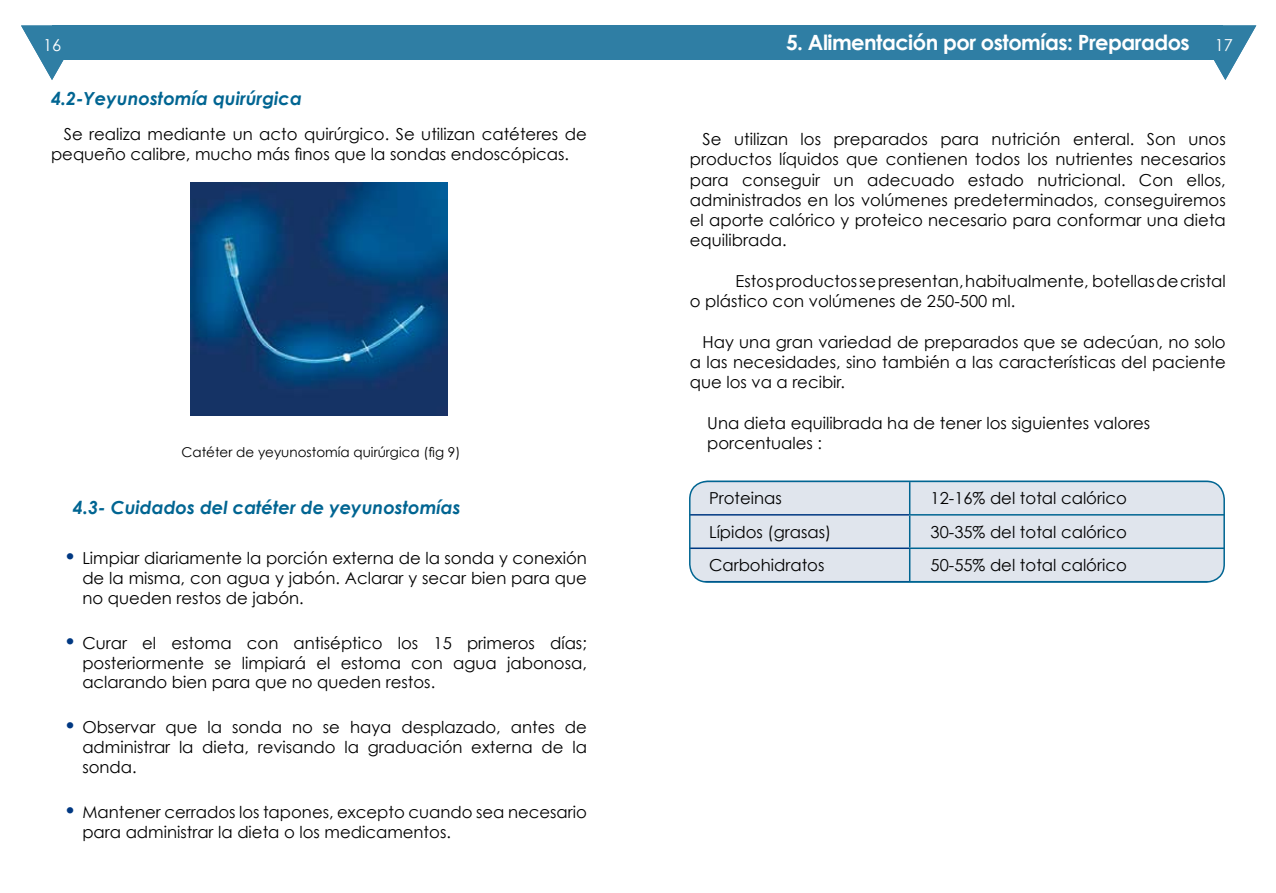
<style>
.page{position:relative;width:1276px;height:893px;background:#fff}
.page>*{position:absolute;margin:0;border:0;box-sizing:border-box;transform-origin:0 0}
.t1{font:700 21px "Century Gothic";letter-spacing:-.025em;color:#fff}
.t2{font:italic 700 18px "Century Gothic";color:#006592}
.t3{font:16.5px/20.2px "Century Gothic";color:#000;text-align:justify}
.t4{font:16.5px "Century Gothic";color:#fff}
.t5{font:13.5px "Century Gothic";color:#000}
.s1{font-size:21px;color:#003882}
.s2{font-weight:400;font-size:16.5px}
</style>
<div class="page">
<img style="left:190px;top:183px;width:258px;height:233px">
<div style="left:52px;top:26px;width:599px;height:34px;background:#2f7ea4"></div>
<svg style="left:21px;top:26px;width:43px;height:54px"></svg>
<div style="left:638px;top:26px;width:584px;height:34px;background:#2f7ea4"></div>
<svg style="left:1194px;top:25px;width:62px;height:55px"></svg>
<div style="left:690px;top:483px;width:534px;height:98px;background:#e0e5ed"></div>
<hr style="left:690px;top:481px;width:219px;height:1px;background:#003882">
<hr style="left:690px;top:514px;width:219px;height:2px;background:#003882">
<hr style="left:690px;top:547px;width:219px;height:2px;background:#003882">
<hr style="left:690px;top:581px;width:219px;height:1px;background:#003882">
<hr style="left:909px;top:481px;width:315px;height:1px;background:#006592">
<hr style="left:909px;top:482px;width:1px;height:32px;background:#006592">
<hr style="left:1224px;top:482px;width:1px;height:32px;background:#006592">
<hr style="left:909px;top:514px;width:315px;height:2px;background:#006592">
<hr style="left:909px;top:516px;width:1px;height:31px;background:#006592">
<hr style="left:909px;top:547px;width:315px;height:2px;background:#006592">
<hr style="left:909px;top:549px;width:1px;height:32px;background:#006592">
<hr style="left:1224px;top:549px;width:1px;height:32px;background:#006592">
<hr style="left:909px;top:581px;width:315px;height:1px;background:#006592">
<div style="left:689px;top:480px;width:536px;height:103px;border:2px solid #006592;border-radius:18px"></div>
<p class="t4" style="left:43px;top:35px;width:20px">16</p>
<p class="t2" style="left:51px;top:87px;width:252px">4.2-Yeyunostomía quirúrgica</p>
<p class="t3" style="left:51px;top:124px;width:537px;line-height:19.8px;text-indent:13px">Se realiza mediante un acto quirúrgico. Se utilizan catéteres de pequeño calibre, mucho más finos que la sondas endoscópicas.</p>
<p class="t5" style="left:181px;top:444px;width:280px">Catéter de yeyunostomía quirúrgica (fig 9)</p>
<p class="t2" style="left:73px;top:496px;width:389px">4.3- Cuidados del catéter de yeyunostomías</p>
<p class="t3" style="left:82px;top:548px;width:506px;line-height:19.8px;text-indent:-19px"><span class="s1">•</span> Limpiar diariamente la porción externa de la sonda y conexión de la misma, con agua y jabón. Aclarar y secar bien para que no queden restos de jabón.</p>
<p class="t3" style="left:82px;top:633px;width:506px;line-height:19.8px;text-indent:-19px"><span class="s1">•</span> Curar el estoma con antiséptico los 15 primeros días; posteriormente se limpiará el estoma con agua jabonosa, aclarando bien para que no queden restos.</p>
<p class="t3" style="left:82px;top:717px;width:506px;line-height:19.8px;text-indent:-19px"><span class="s1">•</span> Observar que la sonda no se haya desplazado, antes de administrar la dieta, revisando la graduación externa de la sonda.</p>
<p class="t3" style="left:82px;top:802px;width:506px;line-height:19.8px;text-indent:-19px"><span class="s1">•</span> Mantener cerrados los tapones, excepto cuando sea necesario para administrar la dieta o los medicamentos.</p>
<p class="t1" style="left:786px;top:29px;width:448px">5. Alimentación por ostomías: Preparados <span class="s2">17</span></p>
<p class="t1" style="left:789px;top:29px;width:402px">¿Qué son las ostomías de liment ción?</p>
<p class="t3" style="left:690px;top:129px;width:537px;text-indent:13px">Se utilizan los preparados para nutrición enteral. Son unos productos líquidos que contienen todos los nutrientes necesarios para conseguir un adecuado estado nutricional. Con ellos, administrados en los volúmenes predeterminados, conseguiremos el aporte calórico y proteico necesario para conformar una dieta equilibrada.</p>
<p class="t3" style="left:690px;top:270px;width:537px;text-indent:46px">Estos productos se presentan, habitualmente, botellas de cristal o plástico con volúmenes de 250-500 ml.</p>
<p class="t3" style="left:690px;top:331px;width:537px;text-indent:13px">Hay una gran variedad de preparados que se adecúan, no solo a las necesidades, sino también a las características del paciente que los va a recibir.</p>
<p class="t3" style="left:707px;top:412px;width:444px">Una dieta equilibrada ha de tener los siguientes valores porcentuales :</p>
<p class="t3" style="left:709px;top:488px;width:74px">Proteinas</p>
<p class="t3" style="left:930px;top:488px;width:198px">12-16% del total calórico</p>
<p class="t3" style="left:709px;top:521px;width:124px">Lípidos (grasas)</p>
<p class="t3" style="left:930px;top:521px;width:198px">30-35% del total calórico</p>
<p class="t3" style="left:709px;top:555px;width:117px">Carbohidratos</p>
<p class="t3" style="left:930px;top:555px;width:198px">50-55% del total calórico</p>
</div>
